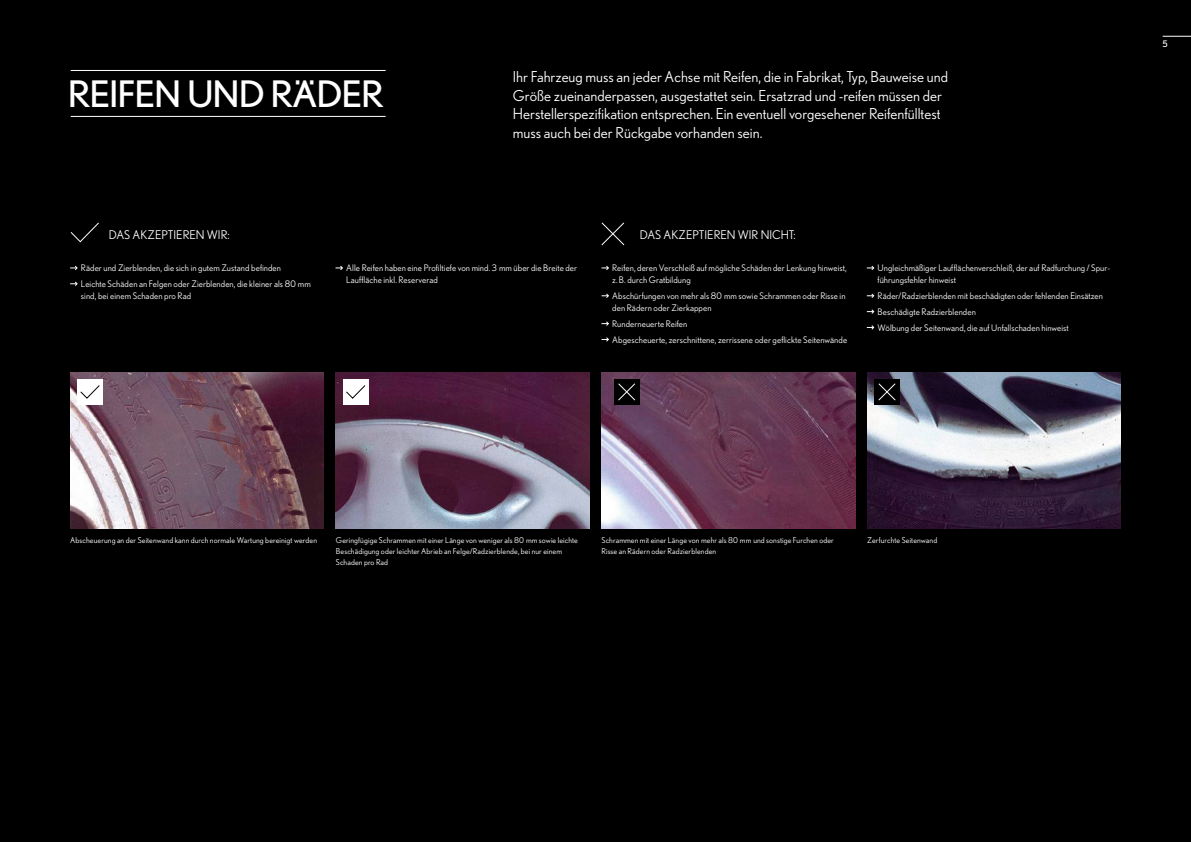
<style>
.page{position:relative;width:1191px;height:842px;background:#000}
.page>*{position:absolute;margin:0;border:0;box-sizing:border-box;transform-origin:0 0}
.t1{font:36.5px "Nobel";letter-spacing:-.03em;color:#fff}
.t2{font:15px/18.4px "Nobel";color:#fff}
.t3{font:12px "Nobel";color:#fff}
.t4{font:9px/15.8px "Nobel";letter-spacing:.01em;color:#fff}
.t5{font:9px "Nobel";color:#fff}
.t6{font:8px/11px "Nobel";letter-spacing:.015em;color:#fff}
</style>
<div class="page">
<svg style="left:70px;top:265px;width:8px;height:5px"></svg>
<svg style="left:70px;top:281px;width:8px;height:5px"></svg>
<svg style="left:335px;top:265px;width:8px;height:5px"></svg>
<svg style="left:601px;top:265px;width:8px;height:5px"></svg>
<svg style="left:601px;top:293px;width:8px;height:5px"></svg>
<svg style="left:601px;top:321px;width:8px;height:5px"></svg>
<svg style="left:601px;top:337px;width:8px;height:5px"></svg>
<svg style="left:867px;top:265px;width:7px;height:5px"></svg>
<svg style="left:867px;top:293px;width:7px;height:5px"></svg>
<svg style="left:867px;top:309px;width:7px;height:5px"></svg>
<svg style="left:867px;top:325px;width:7px;height:5px"></svg>
<svg style="left:70px;top:222px;width:29px;height:20px"></svg>
<img style="left:70px;top:372px;width:254px;height:156px">
<img style="left:601px;top:372px;width:254px;height:156px">
<img style="left:336px;top:372px;width:253px;height:156px">
<img style="left:867px;top:372px;width:253px;height:156px">
<svg style="left:601px;top:222px;width:23px;height:24px"></svg>
<div style="left:77px;top:379px;width:26px;height:26px;background:#fff"></div>
<svg style="left:80px;top:385px;width:20px;height:14px"></svg>
<div style="left:343px;top:379px;width:25px;height:26px;background:#fff"></div>
<svg style="left:346px;top:385px;width:20px;height:14px"></svg>
<div style="left:614px;top:379px;width:25px;height:26px;background:#000"></div>
<svg style="left:618px;top:383px;width:17px;height:18px"></svg>
<div style="left:874px;top:379px;width:25px;height:26px;background:#000"></div>
<svg style="left:878px;top:383px;width:18px;height:18px"></svg>
<svg style="left:1162px;top:36px;width:29px;height:1px"></svg>
<hr style="left:71px;top:70px;width:315px;height:1px;background:#fff">
<hr style="left:71px;top:116px;width:315px;height:1px;background:#fff">
<h1 class="t1" style="left:68px;top:73px;width:318px">REIFEN UND RÄDER</h1>
<p class="t2" style="left:513px;top:68px;width:436px">Ihr Fahrzeug muss an jeder Achse mit Reifen, die in Fabrikat, Typ, Bauweise und Größe zueinanderpassen, ausgestattet sein. Ersatzrad und -reifen müssen der Herstellerspezifikation entsprechen. Ein eventuell vorgesehener Reifenfülltest muss auch bei der Rückgabe vorhanden sein.</p>
<h3 class="t3" style="left:109px;top:228px;width:122px">DAS AKZEPTIEREN WIR:</h3>
<h3 class="t3" style="left:640px;top:228px;width:157px">DAS AKZEPTIEREN WIR NICHT:</h3>
<p class="t4" style="left:81px;top:260px;width:231px">Räder und Zierblenden, die sich in gutem Zustand befinden<br>Leichte Schäden an Felgen oder Zierblenden, die kleiner als 80 mm</p>
<p class="t4" style="left:81px;top:288px;width:112px">sind, bei einem Schaden pro Rad</p>
<p class="t4" style="left:346px;top:262px;width:232px;line-height:12px">Alle Reifen haben eine Profiltiefe von mind. 3 mm über die Breite der<br>Lauffläche inkl. Reserverad</p>
<p class="t4" style="left:612px;top:262px;width:236px;line-height:12px">Reifen, deren Verschleiß auf mögliche Schäden der Lenkung hinweist, z.B. durch Gratbildung</p>
<p class="t4" style="left:612px;top:290px;width:235px;line-height:12px">Abschürfungen von mehr als 80 mm sowie Schrammen oder Risse in den Rädern oder Zierkappen</p>
<p class="t4" style="left:612px;top:316px;width:236px">Runderneuerte Reifen<br>Abgescheuerte, zerschnittene, zerrissene oder geflickte Seitenwände</p>
<p class="t4" style="left:877px;top:262px;width:234px;line-height:12px">Ungleichmäßiger Laufflächenverschleiß, der auf Radfurchung / Spur&shy;führungsfehler hinweist</p>
<p class="t4" style="left:877px;top:288px;width:227px">Räder/Radzierblenden mit beschädigten oder fehlenden Einsätzen<br>Beschädigte Radzierblenden<br>Wölbung der Seitenwand, die auf Unfallschaden hinweist</p>
<p class="t5" style="left:1162px;top:38px;width:7px">5</p>
<p class="t6" style="left:70px;top:535px;width:248px">Abscheuerung an der Seitenwand kann durch normale Wartung bereinigt werden</p>
<p class="t6" style="left:601px;top:535px;width:234px">Schrammen mit einer Länge von mehr als 80 mm und sonstige Furchen oder<br>Risse an Rädern oder Radzierblenden</p>
<p class="t6" style="left:336px;top:535px;width:244px">Geringfügige Schrammen mit einer Länge von weniger als 80 mm sowie leichte<br>Beschädigung oder leichter Abrieb an Felge/Radzierblende, bei nur einem<br>Schaden pro Rad</p>
<p class="t6" style="left:867px;top:535px;width:72px">Zerfurchte Seitenwand</p>
</div>
